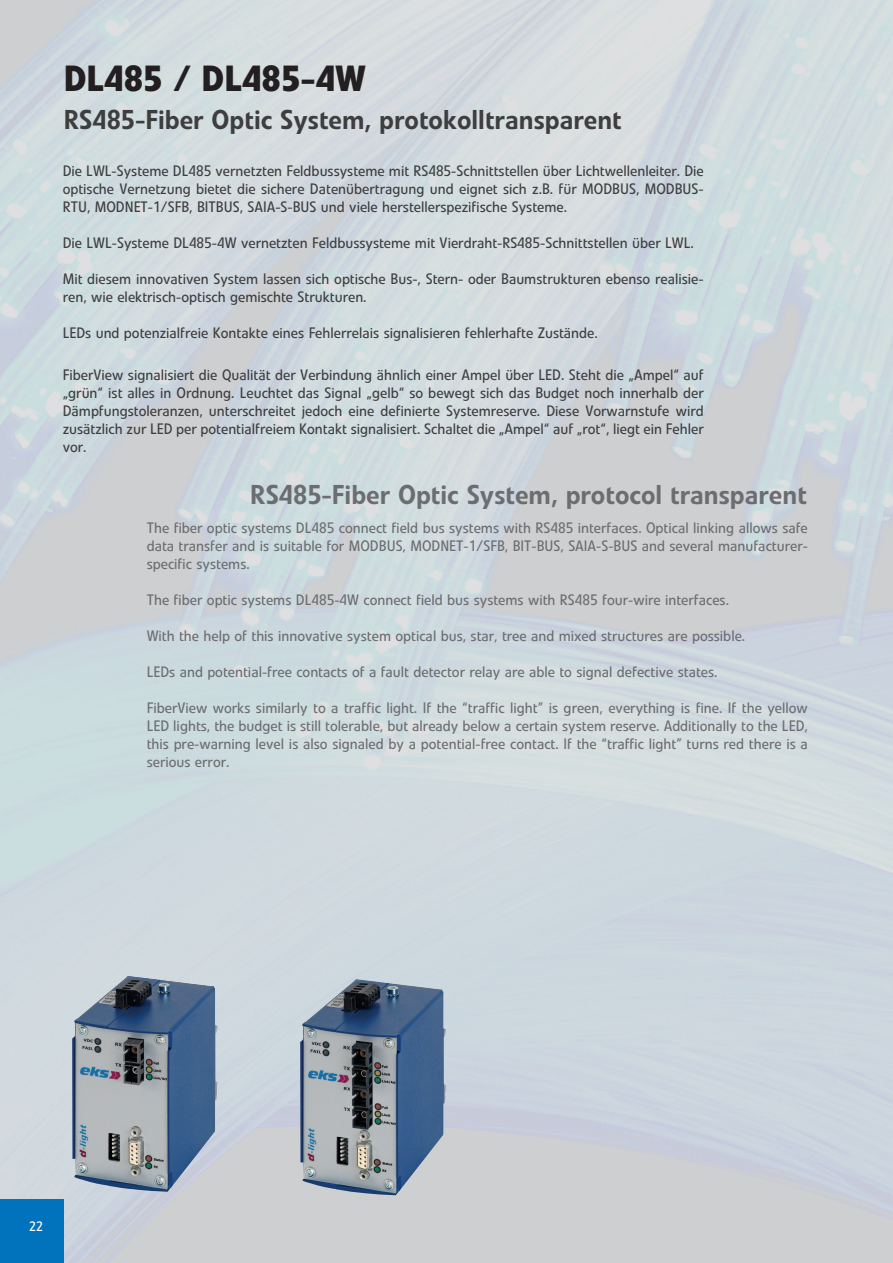
<style>
.page{position:relative;width:893px;height:1263px;background:#fff}
.page>*{position:absolute;margin:0;border:0;box-sizing:border-box;transform-origin:0 0}
.Head_EvoFett_18P{font:700 36px "Evo BQ";color:#231f20}
.Head_EvoFett_18P-2{font:500 27px "Evo BQ";color:#3e3e3f}
.Head_EvoFett_18P-3{font:500 27px "Evo BQ";color:#6c6d70}
.EvoNormal_10P_Black{font:15px/18px "Evo BQ";color:#3e3e3f;text-align:justify}
.EvoNormal_10P_Black-2{font:15px/18px "Evo BQ";color:#6c6d70;text-align:justify}
.t1{font:13.5px "Evo BQ";color:#fff}
</style>
<div class="page">
<img style="left:72px;top:975px;width:146px;height:217px">
<img style="left:300px;top:979px;width:146px;height:216px">
<div style="left:0;top:1199px;width:64px;height:64px;background:#0073bc"></div>
<p class="Head_EvoFett_18P" style="left:64px;top:57px;width:304px">DL485 / DL485-4W</p>
<p class="Head_EvoFett_18P-2" style="left:64px;top:103px;width:560px">RS485-Fiber Optic System, protokolltransparent</p>
<p class="EvoNormal_10P_Black" style="left:63px;top:162px;width:643px">Die LWL-Systeme DL485 vernetzten Feldbussysteme mit RS485-Schnittstellen über Lichtwellenleiter. Die optische Vernetzung bietet die sichere Datenübertragung und eignet sich z.B. für MODBUS, MODBUS-RTU, MODNET-1/SFB, BITBUS, SAIA-S-BUS und viele herstellerspezifische Systeme.</p>
<p class="EvoNormal_10P_Black" style="left:63px;top:234px;width:633px">Die LWL-Systeme DL485-4W vernetzten Feldbussysteme mit Vierdraht-RS485-Schnittstellen über LWL.</p>
<p class="EvoNormal_10P_Black" style="left:63px;top:270px;width:642px">Mit diesem innovativen System lassen sich optische Bus-, Stern- oder Baumstrukturen ebenso realisie&shy;ren, wie elektrisch-optisch gemischte Strukturen.</p>
<p class="EvoNormal_10P_Black" style="left:63px;top:324px;width:537px">LEDs und potenzialfreie Kontakte eines Fehlerrelais signalisieren fehlerhafte Zustände.</p>
<p class="EvoNormal_10P_Black" style="left:63px;top:366px;width:642px">FiberView signalisiert die Qualität der Verbindung ähnlich einer Ampel über LED. Steht die „Ampel“ auf „grün“ ist alles in Ordnung. Leuchtet das Signal „gelb“ so bewegt sich das Budget noch innerhalb der Dämpfungstoleranzen, unterschreitet jedoch eine definierte Systemreserve. Diese Vorwarnstufe wird zusätzlich zur LED per potentialfreiem Kontakt signalisiert. Schaltet die „Ampel“ auf „rot“, liegt ein Fehler vor.</p>
<p class="Head_EvoFett_18P-3" style="left:250px;top:479px;width:558px">RS485-Fiber Optic System, protocol transparent</p>
<p class="EvoNormal_10P_Black-2" style="left:147px;top:519px;width:663px">The fiber optic systems DL485 connect field bus systems with RS485 interfaces. Optical linking allows safe data transfer and is suitable for MODBUS, MODNET-1/SFB, BIT-BUS, SAIA-S-BUS and several manufacturer&shy;specific systems.</p>
<p class="EvoNormal_10P_Black-2" style="left:147px;top:591px;width:584px">The fiber optic systems DL485-4W connect field bus systems with RS485 four-wire interfaces.</p>
<p class="EvoNormal_10P_Black-2" style="left:147px;top:627px;width:600px">With the help of this innovative system optical bus, star, tree and mixed structures are possible.</p>
<p class="EvoNormal_10P_Black-2" style="left:147px;top:663px;width:572px">LEDs and potential-free contacts of a fault detector relay are able to signal defective states.</p>
<p class="EvoNormal_10P_Black-2" style="left:147px;top:699px;width:663px">FiberView works similarly to a traffic light. If the “traffic light” is green, everything is fine. If the yellow LED lights, the budget is still tolerable, but already below a certain system reserve. Additionally to the LED, this pre-warning level is also signaled by a potential-free contact. If the “traffic light” turns red there is a serious error.</p>
<p class="t1" style="left:29px;top:1219px;width:15px">22</p>
</div>
